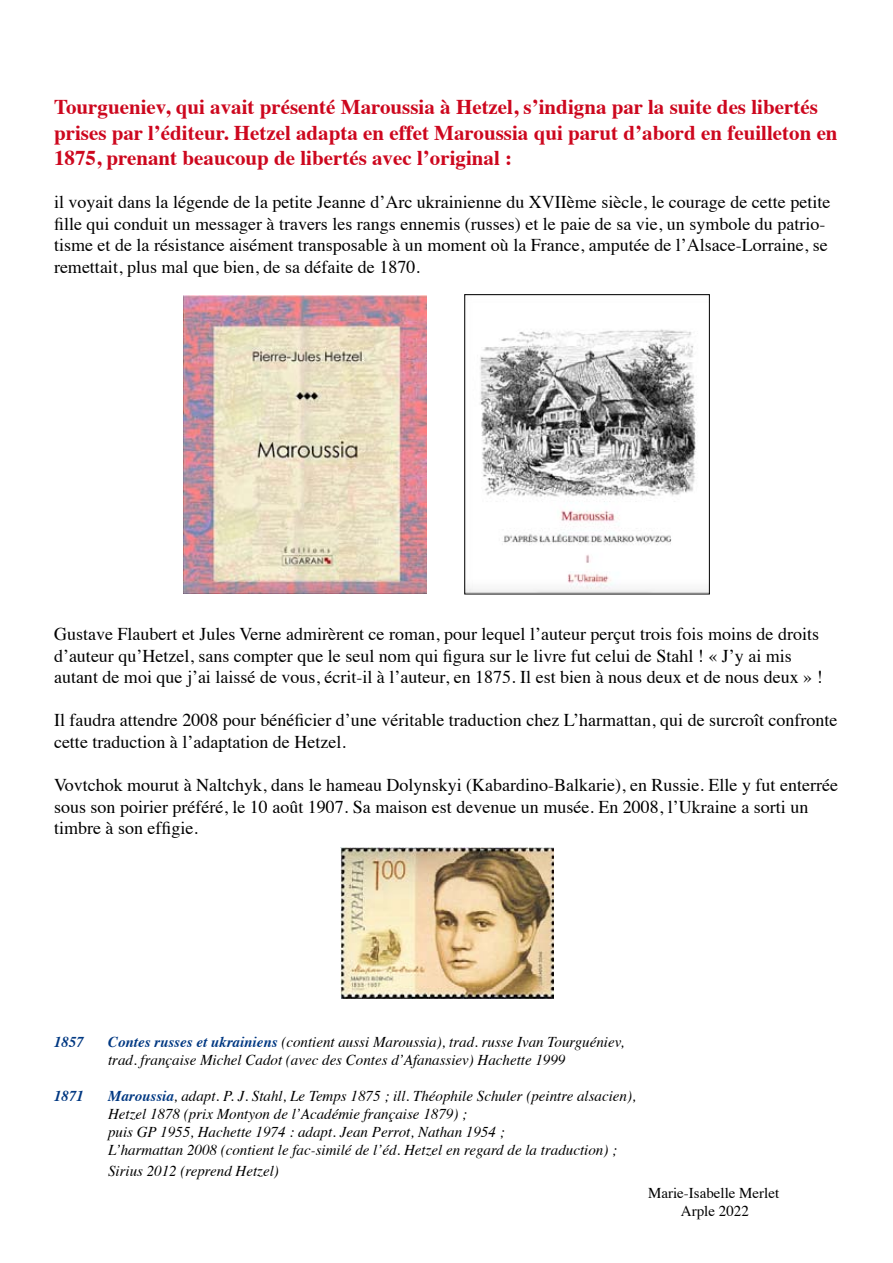
<style>
.page{position:relative;width:893px;height:1263px;background:#fff}
.page>*{position:absolute;margin:0;border:0;box-sizing:border-box;transform-origin:0 0}
.t1{font:700 21px/25.2px "Times";color:#cd071e}
.t2{font:18px/21.6px "Times";color:#000}
.t3{font:italic 15px/18px "Times";color:#000}
.t4{font:15px/18px "Times";color:#000;text-align:center}
.t5{font:italic 700 15px "Times";color:#003882}
.s1{font-weight:700;color:#003882}
</style>
<div class="page">
<img style="left:184px;top:296px;width:243px;height:298px">
<img style="left:466px;top:329px;width:242px;height:263px">
<div style="left:464px;top:294px;width:246px;height:300px;border:1px solid #000"></div>
<img style="left:341px;top:848px;width:212px;height:151px">
<p class="t1" style="left:54px;top:92px;width:785px">Tourgueniev, qui avait présenté Maroussia à Hetzel, s’indigna par la suite des libertés prises par l’éditeur. Hetzel adapta en effet Maroussia qui parut d’abord en feuilleton en<br>1875, prenant beaucoup de libertés avec l’original :</p>
<p class="t2" style="left:54px;top:190px;width:778px">il voyait dans la légende de la petite Jeanne d’Arc ukrainienne du XVIIème siècle, le courage de cette petite fille qui conduit un messager à travers les rangs ennemis (russes) et le paie de sa vie, un symbole du patrio&shy;tisme et de la résistance aisément transposable à un moment où la France, amputée de l’Alsace-Lorraine, se remettait, plus mal que bien, de sa défaite de 1870.</p>
<p class="t2" style="left:54px;top:622px;width:770px">Gustave Flaubert et Jules Verne admirèrent ce roman, pour lequel l’auteur perçut trois fois moins de droits d’auteur qu’Hetzel, sans compter que le seul nom qui figura sur le livre fut celui de Stahl ! « J’y ai mis autant de moi que j’ai laissé de vous, écrit-il à l’auteur, en 1875. Il est bien à nous deux et de nous deux » !</p>
<p class="t2" style="left:54px;top:708px;width:785px">Il faudra attendre 2008 pour bénéficier d’une véritable traduction chez L’harmattan, qui de surcroît confronte cette traduction à l’adaptation de Hetzel.</p>
<p class="t2" style="left:54px;top:773px;width:786px">Vovtchok mourut à Naltchyk, dans le hameau Dolynskyi (Kabardino-Balkarie), en Russie. Elle y fut enterrée sous son poirier préféré, le 10 août 1907. Sa maison est devenue un musée. En 2008, l’Ukraine a sorti un timbre à son effigie.</p>
<p class="t5" style="left:54px;top:1028px;width:31px">1857</p>
<p class="t3" style="left:108px;top:1032px;width:518px"><span class="s1">Contes russes et ukrainiens</span> (contient aussi Maroussia), trad. russe Ivan Tourguéniev, trad. française Michel Cadot (avec des Contes d’Afanassiev) Hachette 1999</p>
<p class="t5" style="left:54px;top:1082px;width:31px">1871</p>
<p class="t3" style="left:108px;top:1086px;width:529px"><span class="s1">Maroussia</span>, adapt. P. J. Stahl, Le Temps 1875 ; ill. Théophile Schuler (peintre alsacien), Hetzel 1878 (prix Montyon de l’Académie française 1879) ;<br>puis GP 1955, Hachette 1974 : adapt. Jean Perrot, Nathan 1954 ;<br>L’harmattan 2008 (contient le fac-similé de l’éd. Hetzel en regard de la traduction) ;</p>
<p class="t3" style="left:108px;top:1161px;width:172px">Sirius 2012 (reprend Hetzel)</p>
<p class="t4" style="left:648px;top:1183px;width:133px">Marie-Isabelle Merlet<br>Arple 2022</p>
</div>
